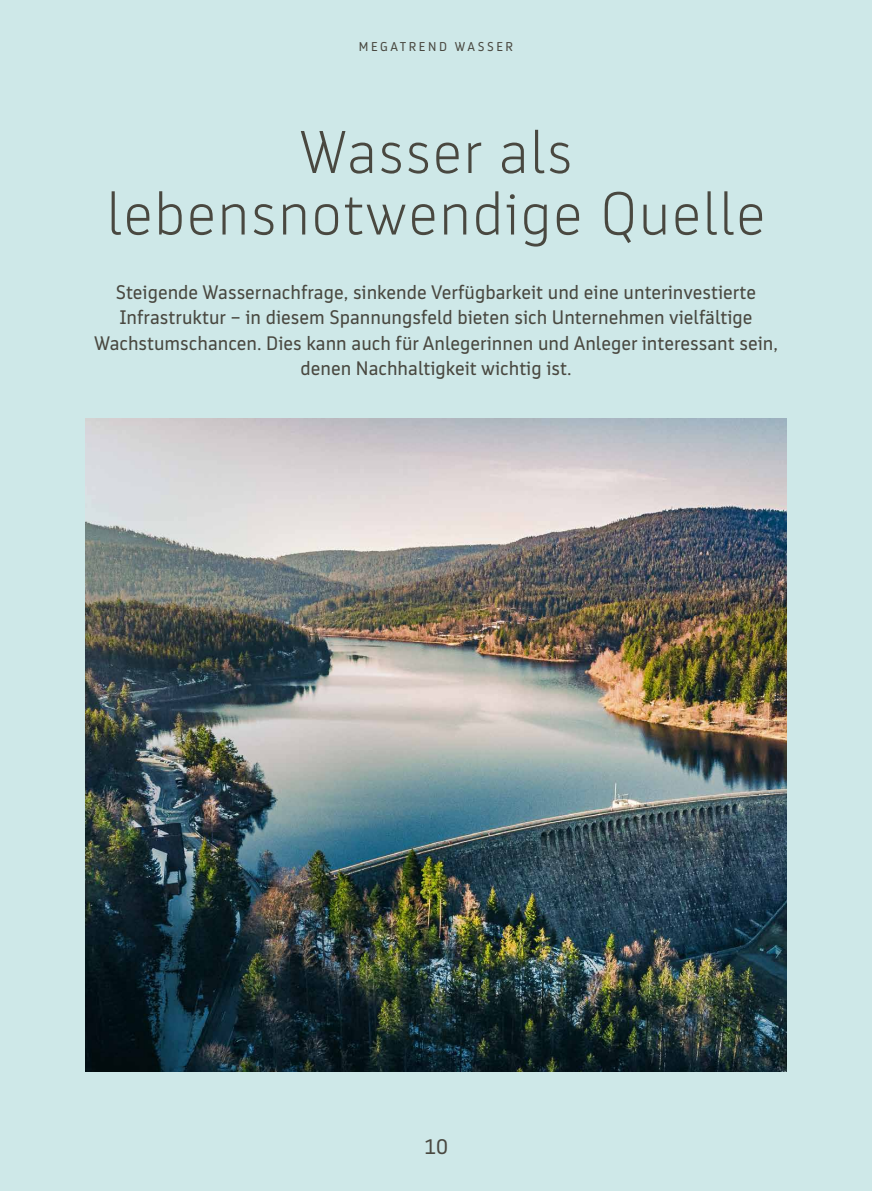
<style>
.page{position:relative;width:872px;height:1191px;background:#cee8e8}
.page>*{position:absolute;margin:0;border:0;box-sizing:border-box;transform-origin:0 0}
.t1{font:300 60px/61.5px "BB Bank Type";letter-spacing:.02em;color:#494840;text-align:center}
.t2{font:21px "BB Bank Type";color:#494840}
.t3{font:19.5px/25.5px "BB Bank Type";color:#494840;text-align:center}
.t4{font:12.75px "BB Bank Type";letter-spacing:.2em;color:#494840}
</style>
<div class="page">
<img style="left:85px;top:419px;width:702px;height:652px">
<p class="t4" style="left:359px;top:40px;width:156px">MEGATREND WASSER</p>
<h1 class="t1" style="left:106px;top:121px;width:660px">Wasser als lebensnotwendige Quelle</h1>
<p class="t3" style="left:94px;top:279px;width:685px">Steigende Wassernachfrage, sinkende Verfügbarkeit und eine unterinvestierte Infrastruktur – in diesem Spannungsfeld bieten sich Unternehmen vielfältige Wachstumschancen. Dies kann auch für Anlegerinnen und Anleger interessant sein, denen Nachhaltigkeit wichtig ist.</p>
<p class="t2" style="left:424px;top:1135px;width:25px">10</p>
</div>
